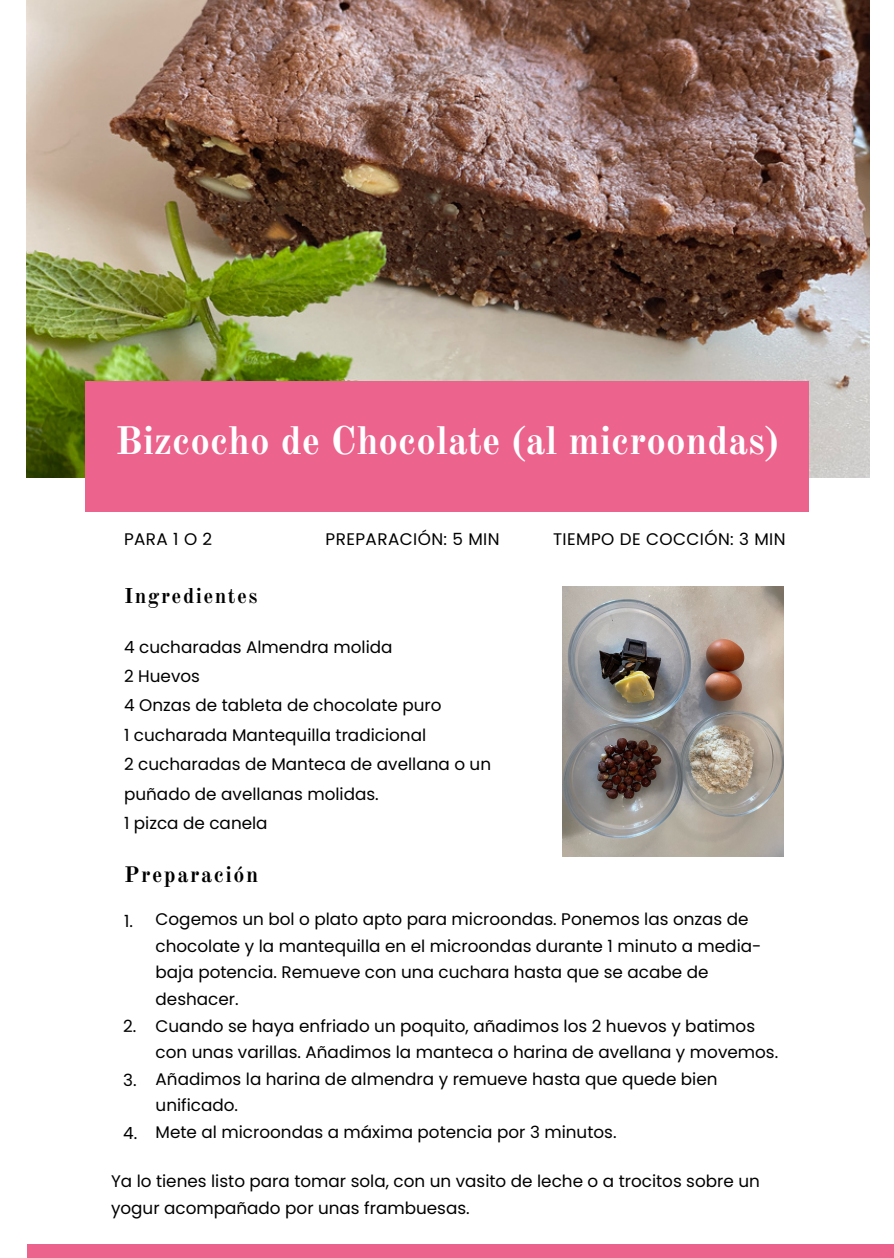
<style>
.page{position:relative;width:894px;height:1258px;background:#fff}
.page>*{position:absolute;margin:0;border:0;box-sizing:border-box;transform-origin:0 0}
.t1{font:700 39px "Old Standard";color:#fff}
.t2{font:700 21.9px "Old Standard";letter-spacing:.07em;color:#000}
.t3{font:700 21px "Old Standard";letter-spacing:.07em;color:#000}
.t4{font:16.8px/26.7px "Poppins";color:#000}
.t5{font:16.8px "Poppins";letter-spacing:.025em;color:#000}
</style>
<div class="page">
<img style="left:562px;top:586px;width:220px;height:270px">
<div style="left:27px;top:1244px;width:866px;height:14px;background:#ec638e"></div>
<img style="left:27px;top:0;width:842px;height:477px">
<div style="left:85px;top:381px;width:723px;height:131px;background:#ec638e"></div>
<p class="t1" style="left:115px;top:417px;width:665px">Bizcocho de Chocolate (al microondas)</p>
<p class="t4" style="left:124px;top:525px;width:90px">PARA 1 O 2</p>
<p class="t5" style="left:325px;top:527px;width:175px">PREPARACIÓN: 5 MIN</p>
<p class="t5" style="left:553px;top:527px;width:234px">TIEMPO DE COCCIÓN: 3 MIN</p>
<p class="t3" style="left:124px;top:583px;width:135px">Ingredientes</p>
<p class="t4" style="left:124px;top:633px;width:270px">4 cucharadas Almendra molida</p>
<p class="t4" style="left:124px;top:663px;width:77px">2 Huevos</p>
<p class="t4" style="left:124px;top:692px;width:319px">4 Onzas de tableta de chocolate puro</p>
<p class="t4" style="left:124px;top:721px;width:303px">1 cucharada Mantequilla tradicional</p>
<p class="t4" style="left:124px;top:749px;width:368px;line-height:29.4px">2 cucharadas de Manteca de avellana o un puñado de avellanas molidas.</p>
<p class="t4" style="left:124px;top:810px;width:145px">1 pizca de canela</p>
<p class="t2" style="left:124px;top:861px;width:136px">Preparación</p>
<p class="t4" style="left:124px;top:907px;width:10px">1.</p>
<p class="t4" style="left:123px;top:1012px;width:15px">2.</p>
<p class="t4" style="left:123px;top:1066px;width:15px">3.</p>
<p class="t4" style="left:123px;top:1119px;width:16px">4.</p>
<p class="t4" style="left:155px;top:906px;width:607px">Cogemos un bol o plato apto para microondas. Ponemos las onzas de chocolate y la mantequilla en el microondas durante 1 minuto a media&shy;baja potencia. Remueve con una cuchara hasta que se acabe de deshacer.</p>
<p class="t4" style="left:155px;top:1012px;width:624px">Cuando se haya enfriado un poquito, añadimos los 2 huevos y batimos con unas varillas. Añadimos la manteca o harina de avellana y movemos.</p>
<p class="t4" style="left:155px;top:1065px;width:563px">Añadimos la harina de almendra y remueve hasta que quede bien unificado.</p>
<p class="t4" style="left:155px;top:1119px;width:462px">Mete al microondas a máxima potencia por 3 minutos.</p>
<p class="t4" style="left:111px;top:1168px;width:650px">Ya lo tienes listo para tomar sola, con un vasito de leche o a trocitos sobre un yogur acompañado por unas frambuesas.</p>
</div>
